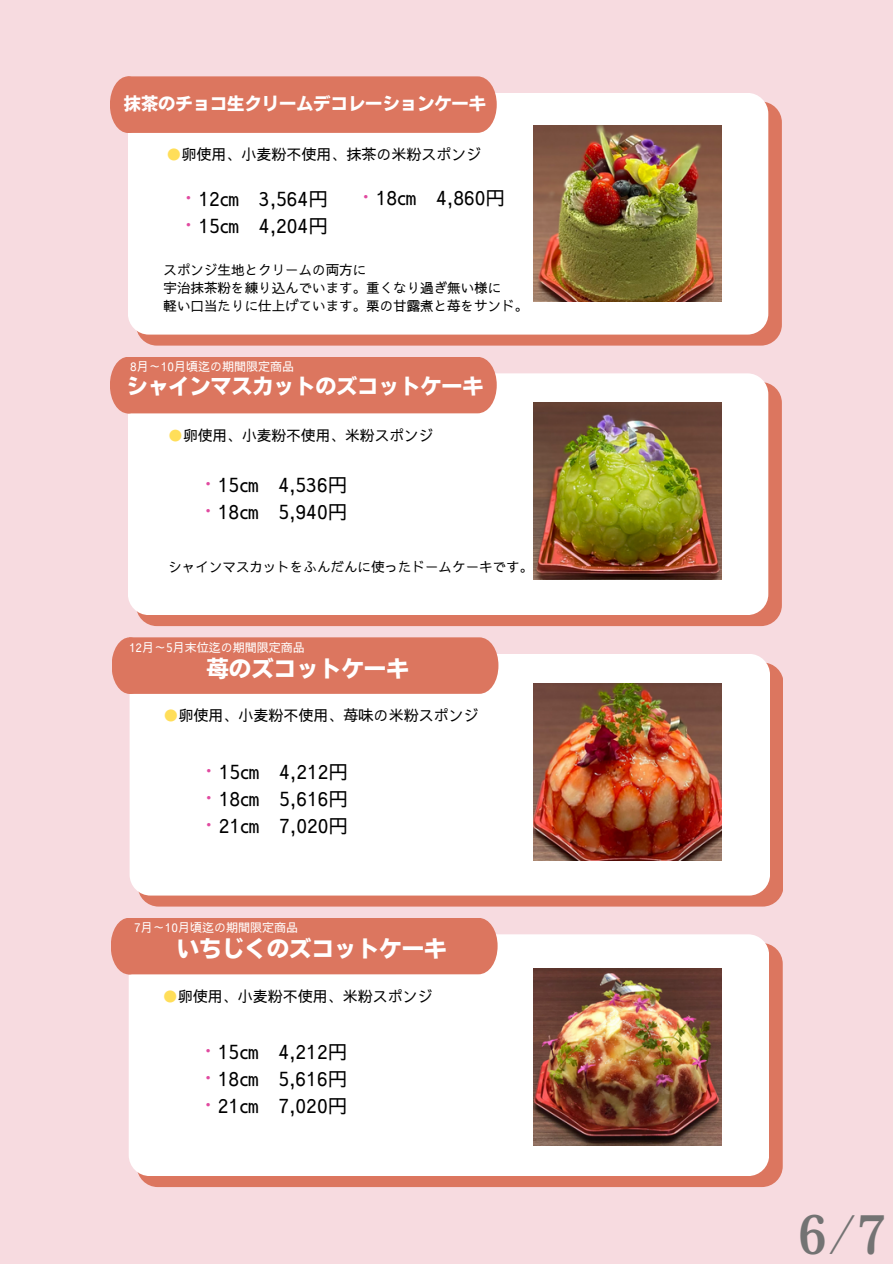
<style>
.page{position:relative;width:893px;height:1264px;background:#fff}
.page>*{position:absolute;margin:0;border:0;box-sizing:border-box;transform-origin:0 0}
.t1{font:48.45px "Nud Motoya Mincho Std W6";color:#737373}
.t2{font:22.5px "Nud Motoya Cedar Std W6";color:#fff}
.t3{font:21px "Nud Motoya Cedar Std W6";color:#fff}
.t4{font:500 19.5px/27px "Sawarabi Gothic";color:#000}
.t5{font:17.25px "Nud Motoya Cedar Std W6";color:#fff}
.t6{font:500 15px "Sawarabi Gothic";color:#000}
.t7{font:500 14.7px "Sawarabi Gothic";color:#000}
.t8{font:500 13.5px/18px "Sawarabi Gothic";color:#000}
.t9{font:500 12px "Sawarabi Gothic";color:#fff}
.s1{color:#ffde59}
.s2{color:#e14aa0}
</style>
<div class="page">
<div style="left:0;top:0;width:892px;height:1263px;background:#f7dbe0"></div>
<div style="left:136px;top:101px;width:645px;height:244px;background:#dc765f;border-radius:21px"></div>
<div style="left:128px;top:93px;width:640px;height:241px;background:#fff;border-radius:21px"></div>
<div style="left:110px;top:76px;width:386px;height:57px;background:#dc765f"></div>
<div style="left:136px;top:382px;width:645px;height:244px;background:#dc765f;border-radius:21px"></div>
<div style="left:128px;top:373px;width:640px;height:242px;background:#fff;border-radius:21px"></div>
<div style="left:110px;top:357px;width:386px;height:56px;background:#dc765f"></div>
<div style="left:138px;top:662px;width:645px;height:244px;background:#dc765f;border-radius:21px"></div>
<div style="left:130px;top:654px;width:639px;height:241px;background:#fff;border-radius:21px"></div>
<div style="left:112px;top:637px;width:386px;height:57px;background:#dc765f"></div>
<div style="left:137px;top:943px;width:645px;height:243px;background:#dc765f;border-radius:21px"></div>
<div style="left:129px;top:934px;width:640px;height:241px;background:#fff;border-radius:21px"></div>
<div style="left:111px;top:918px;width:386px;height:56px;background:#dc765f"></div>
<img style="left:533px;top:968px;width:188px;height:177px">
<img style="left:533px;top:683px;width:188px;height:177px">
<img style="left:533px;top:403px;width:188px;height:176px">
<img style="left:533px;top:125px;width:188px;height:177px">
<p class="t5" style="left:124px;top:95px;width:364px">抹茶のチョコ生クリームデコレーションケーキ</p>
<p class="t6" style="left:166px;top:147px;width:316px"><span class="s1">●</span>卵使用、小麦粉不使用、抹茶の米粉スポンジ</p>
<h2 class="t4" style="left:356px;top:185px;width:150px"><span class="s2">・</span>18㎝ 4,860円</h2>
<h5 class="t4" style="left:179px;top:186px;width:150px"><span class="s2">・</span>12㎝ 3,564円<span class="s2">・</span>15㎝ 4,204円</h5>
<h3 class="t8" style="left:164px;top:262px;width:366px">スポンジ生地とクリームの両方に<br>宇治抹茶粉を練り込んでいます。重くなり過ぎ無い様に<br>軽い口当たりに仕上げています。栗の甘露煮と苺をサンド。</h3>
<h5 class="t9" style="left:130px;top:361px;width:165px">8月～10月頃迄の期間限定商品</h5>
<h3 class="t3" style="left:126px;top:375px;width:358px">シャインマスカットのズコットケーキ</h3>
<h1 class="t7" style="left:168px;top:429px;width:267px"><span class="s1">●</span>卵使用、小麦粉不使用、米粉スポンジ</h1>
<h5 class="t4" style="left:198px;top:472px;width:150px"><span class="s2">・</span>15㎝ 4,536円<span class="s2">・</span>18㎝ 5,940円</h5>
<h5 class="t8" style="left:168px;top:559px;width:366px">シャインマスカットをふんだんに使ったドームケーキです。</h5>
<h3 class="t9" style="left:129px;top:641px;width:177px">12月～5月末位迄の期間限定商品</h3>
<p class="t2" style="left:206px;top:657px;width:204px">苺のズコットケーキ</p>
<h2 class="t6" style="left:164px;top:709px;width:316px"><span class="s1">●</span>卵使用、小麦粉不使用、苺味の米粉スポンジ</h2>
<p class="t4" style="left:199px;top:758px;width:150px;text-align:justify"><span class="s2">・</span>15㎝ 4,212円<span class="s2">・</span>18㎝ 5,616円<span class="s2">・</span>21㎝ 7,020円</p>
<h5 class="t9" style="left:134px;top:922px;width:165px">7月～10月頃迄の期間限定商品</h5>
<p class="t2" style="left:177px;top:937px;width:271px">いちじくのズコットケーキ</p>
<h2 class="t6" style="left:163px;top:989px;width:271px"><span class="s1">●</span>卵使用、小麦粉不使用、米粉スポンジ</h2>
<h3 class="t4" style="left:198px;top:1039px;width:150px;text-align:justify"><span class="s2">・</span>15㎝ 4,212円<span class="s2">・</span>18㎝ 5,616円<span class="s2">・</span>21㎝ 7,020円</h3>
<p class="t1" style="left:797px;top:1209px;width:91px">6/7</p>
</div>
